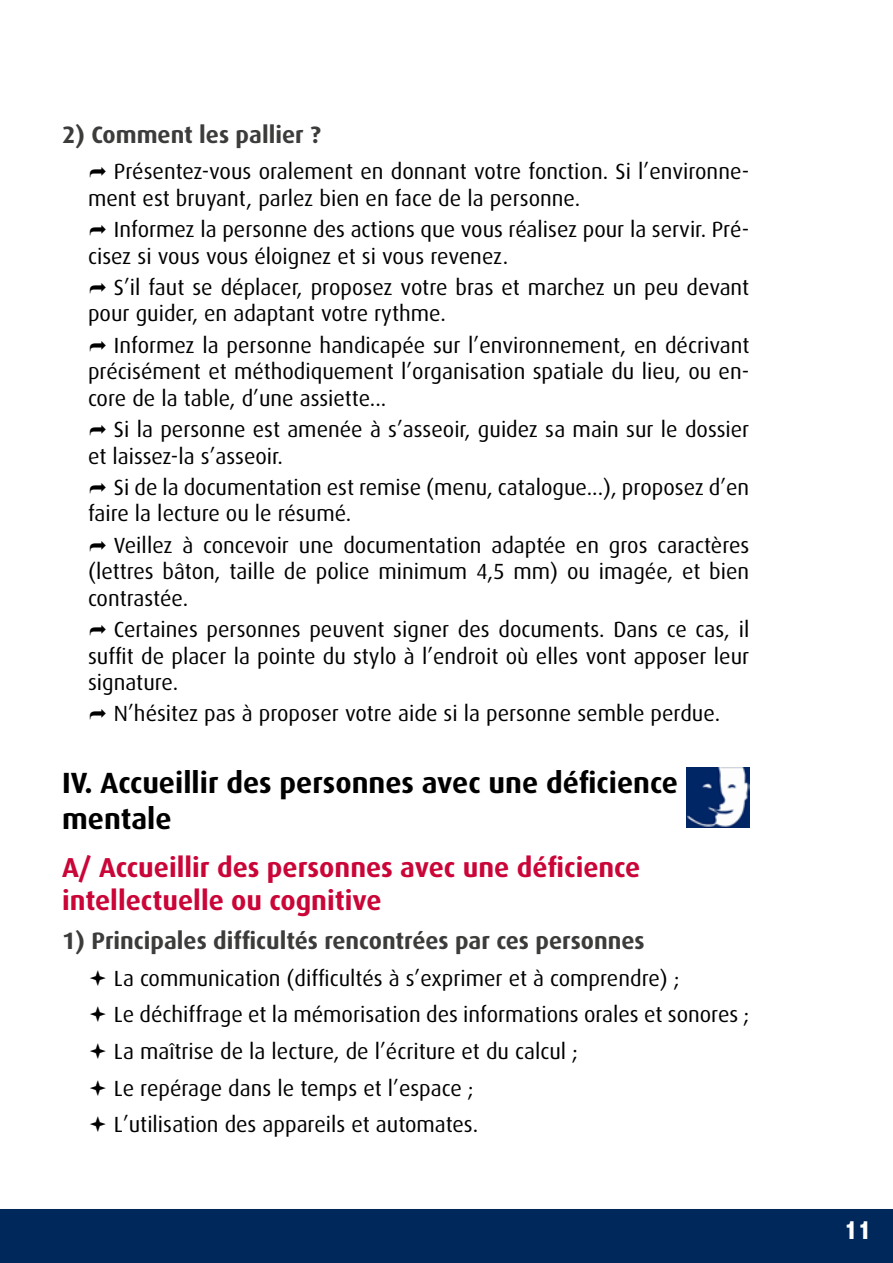
<style>
.page{position:relative;width:893px;height:1263px;background:#fff}
.page>*{position:absolute;margin:0;border:0;box-sizing:border-box;transform-origin:0 0}
.t1{font:700 29.25px/35.1px "Dax OT";color:#000}
.t2{font:700 27.45px/33px "Dax OT";color:#ca0538}
.t3{font:800 condensed 27px "Abadi";color:#fff}
.t4{font:700 23.85px "Dax OT";color:#3c3c3b}
.t5{font:21.9px/26.4px "Dax OT";color:#000}
</style>
<div class="page">
<div style="left:0;top:1209px;width:893px;height:54px;background:#00285b"></div>
<img style="left:687px;top:767px;width:62px;height:61px">
<p class="t4" style="left:62px;top:121px;width:260px">2) Comment les pallier ?</p>
<p class="t5" style="left:88px;top:159px;width:663px;text-indent:26px">Présentez-vous oralement en donnant votre fonction. Si l’environne&shy;ment est bruyant, parlez bien en face de la personne.</p>
<p class="t5" style="left:88px;top:217px;width:663px;text-indent:26px">Informez la personne des actions que vous réalisez pour la servir. Pré&shy;cisez si vous vous éloignez et si vous revenez.</p>
<p class="t5" style="left:88px;top:275px;width:663px;text-indent:26px">S’il faut se déplacer, proposez votre bras et marchez un peu devant pour guider, en adaptant votre rythme.</p>
<p class="t5" style="left:88px;top:332px;width:663px;text-align:justify;text-indent:26px">Informez la personne handicapée sur l’environnement, en décrivant précisément et méthodiquement l’organisation spatiale du lieu, ou en&shy;core de la table, d’une assiette...</p>
<p class="t5" style="left:88px;top:417px;width:663px;text-indent:26px">Si la personne est amenée à s’asseoir, guidez sa main sur le dossier et laissez-la s’asseoir.</p>
<p class="t5" style="left:88px;top:475px;width:663px;text-indent:26px">Si de la documentation est remise (menu, catalogue...), proposez d’en faire la lecture ou le résumé.</p>
<p class="t5" style="left:88px;top:532px;width:663px;text-align:justify;text-indent:26px">Veillez à concevoir une documentation adaptée en gros caractères (lettres bâton, taille de police minimum 4,5 mm) ou imagée, et bien contrastée.</p>
<p class="t5" style="left:88px;top:617px;width:663px;text-align:justify;text-indent:26px">Certaines personnes peuvent signer des documents. Dans ce cas, il suffit de placer la pointe du stylo à l’endroit où elles vont apposer leur signature.</p>
<p class="t5" style="left:114px;top:701px;width:608px">N’hésitez pas à proposer votre aide si la personne semble perdue.</p>
<p class="t1" style="left:62px;top:766px;width:617px">IV. Accueillir des personnes avec une déficience mentale</p>
<p class="t2" style="left:62px;top:851px;width:580px">A/ Accueillir des personnes avec une déficience intellectuelle ou cognitive</p>
<p class="t4" style="left:62px;top:927px;width:584px">1) Principales difficultés rencontrées par ces personnes</p>
<p class="t5" style="left:114px;top:960px;width:637px;line-height:36.8px">La communication (difficultés à s’exprimer et à comprendre) ;<br>Le déchiffrage et la mémorisation des informations orales et sonores ; La maîtrise de la lecture, de l’écriture et du calcul ;<br>Le repérage dans le temps et l’espace ;<br>L’utilisation des appareils et automates.</p>
<p class="t3" style="left:844px;top:1214px;width:29px">11</p>
</div>
